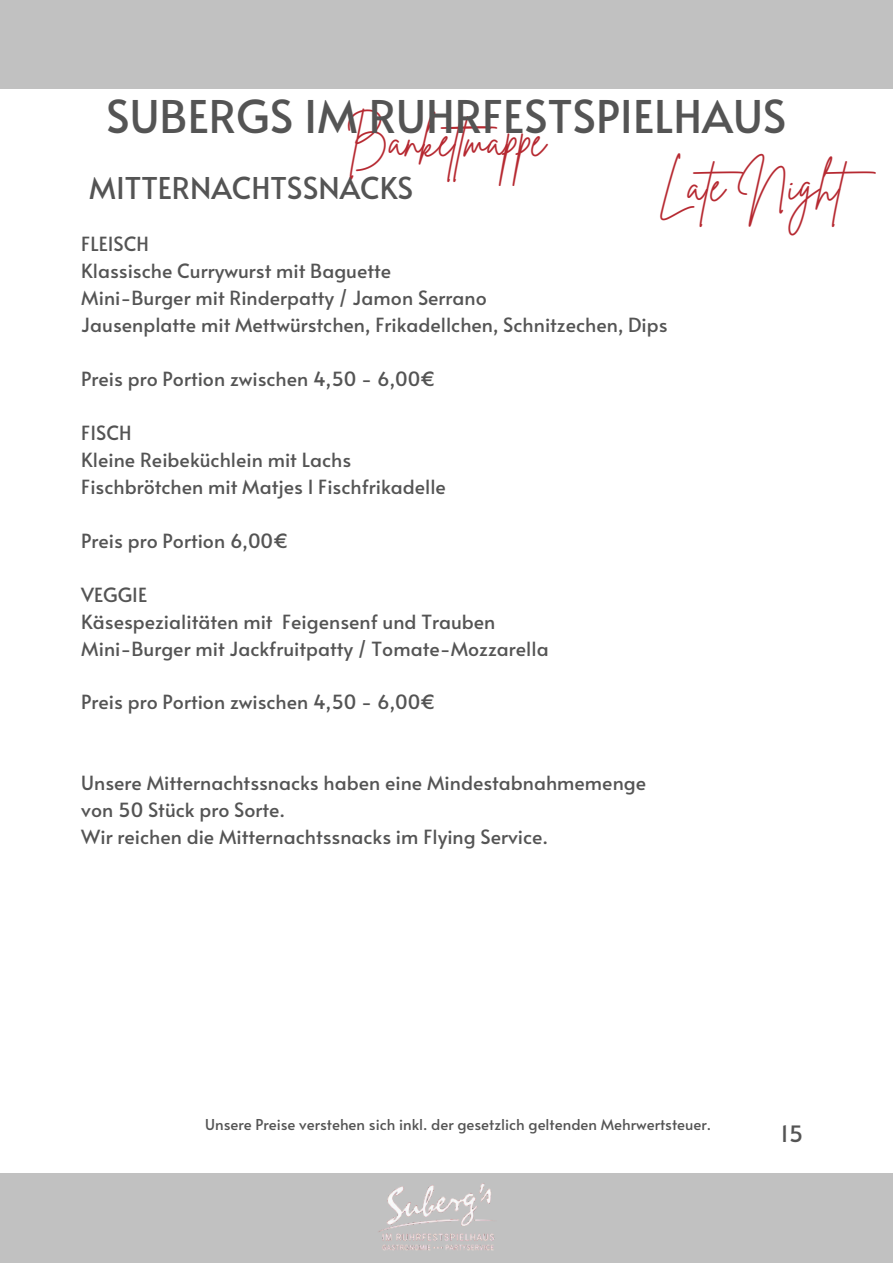
<style>
.page{position:relative;width:893px;height:1264px;background:#fff}
.page>*{position:absolute;margin:0;border:0;box-sizing:border-box;transform-origin:0 0}
.t1{font:45px "Alata";color:#545454}
.t2{font:45px "Brittany Signature";color:#b62931}
.t3{font:30px "Alata";color:#545454}
.t4{font:22.5px "Alata";color:#545454}
.t5{font:19.5px "Alata";color:#545454}
.t6{font:15px "Alata";color:#545454}
</style>
<div class="page">
<div style="left:0;top:0;width:892px;height:89px;background:#c1c1c1"></div>
<div style="left:0;top:1173px;width:892px;height:89px;background:#c1c1c1"></div>
<img style="left:378px;top:1183px;width:117px;height:68px">
<p class="t1" style="left:106px;top:84px;width:681px">SUBERGS IM RUHRFESTSPIELHAUS</p>
<p class="t2" style="left:345px;top:112px;width:201px">Banketmappe</p>
<p class="t2" style="left:658px;top:156px;width:232px">Late Night</p>
<p class="t3" style="left:89px;top:166px;width:325px">MITTERNACHTSSNACKS</p>
<p class="t5" style="left:81px;top:229px;width:69px">FLEISCH</p>
<p class="t5" style="left:81px;top:256px;width:311px">Klassische Currywurst mit Baguette</p>
<p class="t5" style="left:81px;top:283px;width:407px">Mini-Burger mit Rinderpatty / Jamon Serrano</p>
<p class="t5" style="left:81px;top:310px;width:587px">Jausenplatte mit Mettwürstchen, Frikadellchen, Schnitzechen, Dips</p>
<p class="t5" style="left:81px;top:364px;width:356px">Preis pro Portion zwischen 4,50 - 6,00€</p>
<p class="t5" style="left:81px;top:418px;width:52px">FISCH</p>
<p class="t5" style="left:81px;top:445px;width:271px">Kleine Reibeküchlein mit Lachs</p>
<p class="t5" style="left:81px;top:472px;width:366px">Fischbrötchen mit Matjes I Fischfrikadelle</p>
<p class="t5" style="left:81px;top:526px;width:209px">Preis pro Portion 6,00€</p>
<p class="t5" style="left:81px;top:580px;width:67px">VEGGIE</p>
<p class="t5" style="left:81px;top:607px;width:415px">Käsespezialitäten mit Feigensenf und Trauben</p>
<p class="t5" style="left:81px;top:634px;width:469px">Mini-Burger mit Jackfruitpatty / Tomate-Mozzarella</p>
<p class="t5" style="left:81px;top:688px;width:356px">Preis pro Portion zwischen 4,50 - 6,00€</p>
<p class="t5" style="left:81px;top:769px;width:566px">Unsere Mitternachtssnacks haben eine Mindestabnahmemenge</p>
<p class="t5" style="left:81px;top:796px;width:205px">von 50 Stück pro Sorte.</p>
<p class="t5" style="left:81px;top:823px;width:468px">Wir reichen die Mitternachtssnacks im Flying Service.</p>
<p class="t6" style="left:205px;top:1113px;width:507px">Unsere Preise verstehen sich inkl. der gesetzlich geltenden Mehrwertsteuer.</p>
<p class="t4" style="left:780px;top:1116px;width:24px">15</p>
</div>
